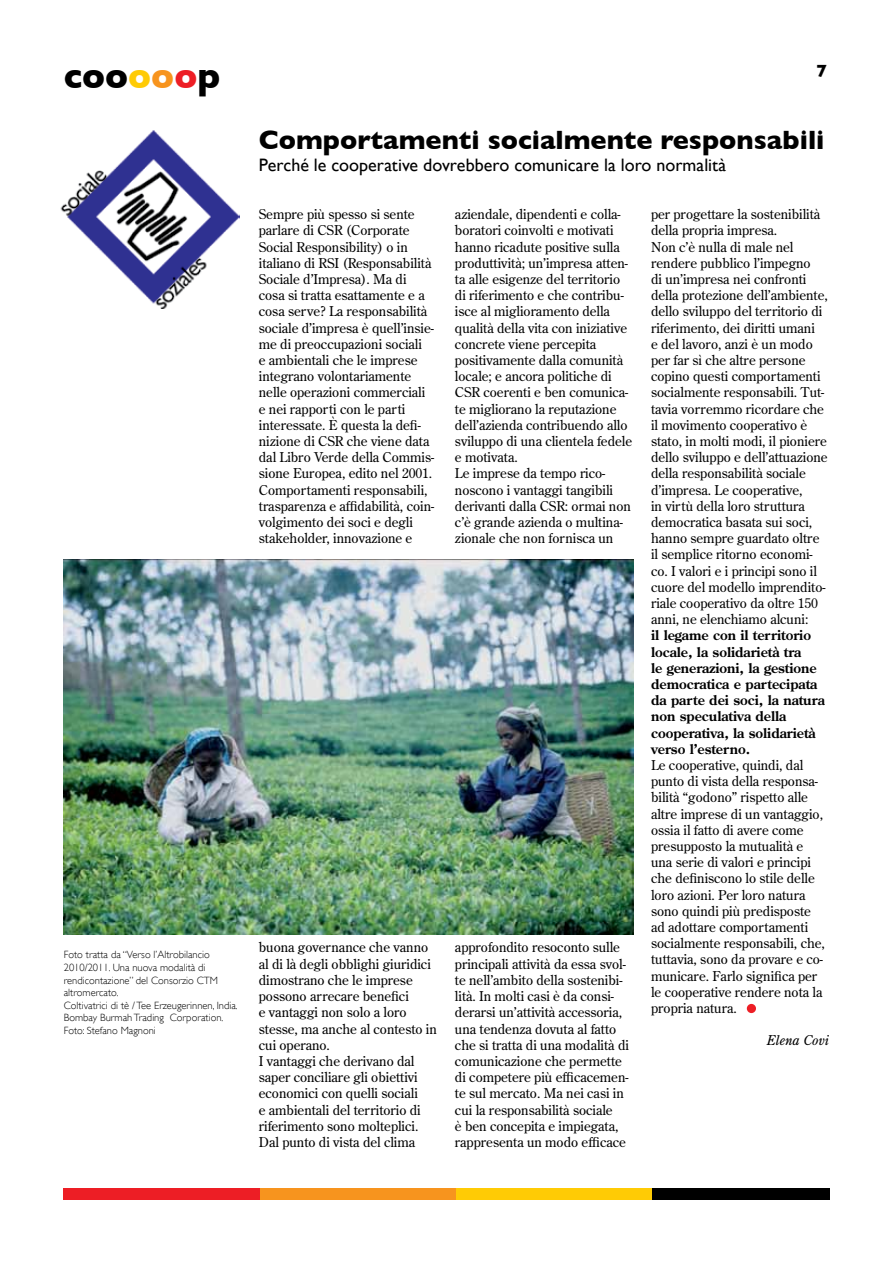
<style>
.page{position:relative;width:893px;height:1263px;background:#fff}
.page>*{position:absolute;margin:0;border:0;box-sizing:border-box;transform-origin:0 0}
.t1{font:700 36px "Gill Sans";color:#000}
.t2{font:700 27px "Gill Sans";color:#000}
.t3{font:18px "Gill Sans";color:#000}
.t4{font:700 18px "Gill Sans";color:#000}
.t5{font:13.5px/16.2px "Century Old Style";color:#000}
.t6{font:700 13.5px/16.2px "Century Old Style";color:#000}
.t7{font:italic 13.5px "Century Old Style";color:#000}
.t8{font:300 10.5px/12.6px "Gill Sans";color:#000}
.s1{color:#ffcb05}
.s2{color:#f7941e}
.s3{color:#ed1e25}
</style>
<div class="page">
<div style="left:747px;top:1004px;width:9px;height:9px;background:#ed1e25;border-radius:50%"></div>
<img style="left:60px;top:131px;width:180px;height:178px">
<img style="left:64px;top:560px;width:570px;height:374px">
<div style="left:64px;top:1188px;width:196px;height:11px;background:#ed1e25"></div>
<div style="left:260px;top:1188px;width:196px;height:11px;background:#f7941e"></div>
<div style="left:456px;top:1188px;width:196px;height:11px;background:#ffcb05"></div>
<div style="left:652px;top:1188px;width:178px;height:11px;background:#000"></div>
<h1 class="t1" style="left:64px;top:55px;width:158px">coo<span class="s1">o</span><span class="s2">o</span><span class="s3">o</span>p</h1>
<p class="t8" style="left:64px;top:949px;width:175px">Foto tratta da “Verso l’Altrobilancio<br>2010/2011. Una nuova modalità di rendicontazione” del Consorzio CTM altromercato.<br>Coltivatrici di tè / Tee Erzeugerinnen, India.<br>Bombay Burmah Trading Corporation.<br>Foto: Stefano Magnoni</p>
<h3 class="t4" style="left:817px;top:61px;width:12px">7</h3>
<h2 class="t2" style="left:259px;top:124px;width:567px">Comportamenti socialmente responsabili</h2>
<h3 class="t3" style="left:259px;top:154px;width:469px">Perché le cooperative dovrebbero comunicare la loro normalità</h3>
<p class="t5" style="left:259px;top:206px;width:177px">Sempre più spesso si sente parlare di CSR (Corporate<br>Social Responsibility) o in italiano di RSI (Responsabilità<br>Sociale d’Impresa). Ma di cosa si tratta esattamente e a cosa serve? La responsabilità sociale d’impresa è quell’insie&shy;me di preoccupazioni sociali<br>e ambientali che le imprese integrano volontariamente nelle operazioni commerciali e nei rapporti con le parti interessate. È questa la defi&shy;nizione di CSR che viene data dal Libro Verde della Commis&shy;sione Europea, edito nel 2001.<br>Comportamenti responsabili, trasparenza e affidabilità, coin&shy;volgimento dei soci e degli stakeholder, innovazione e</p>
<p class="t5" style="left:455px;top:206px;width:179px">aziendale, dipendenti e colla&shy;boratori coinvolti e motivati hanno ricadute positive sulla produttività; un’impresa atten&shy;ta alle esigenze del territorio di riferimento e che contribu&shy;isce al miglioramento della qualità della vita con iniziative concrete viene percepita positivamente dalla comunità locale; e ancora politiche di<br>CSR coerenti e ben comunica&shy;te migliorano la reputazione dell’azienda contribuendo allo sviluppo di una clientela fedele e motivata.<br>Le imprese da tempo rico&shy;noscono i vantaggi tangibili derivanti dalla CSR: ormai non c’è grande azienda o multina&shy;zionale che non fornisca un</p>
<p class="t5" style="left:651px;top:206px;width:178px">per progettare la sostenibilità della propria impresa.<br>Non c’è nulla di male nel rendere pubblico l’impegno<br>di un’impresa nei confronti della protezione dell’ambiente, dello sviluppo del territorio di riferimento, dei diritti umani<br>e del lavoro, anzi è un modo per far sì che altre persone copino questi comportamenti socialmente responsabili. Tut&shy;tavia vorremmo ricordare che il movimento cooperativo è stato, in molti modi, il pioniere dello sviluppo e dell’attuazione della responsabilità sociale d’impresa. Le cooperative,<br>in virtù della loro struttura democratica basata sui soci, hanno sempre guardato oltre il semplice ritorno economi&shy;co. I valori e i principi sono il cuore del modello imprendito&shy;riale cooperativo da oltre 150 anni, ne elenchiamo alcuni:</p>
<p class="t6" style="left:651px;top:627px;width:175px">il legame con il territorio locale, la solidarietà tra<br>le generazioni, la gestione democratica e partecipata da parte dei soci, la natura non speculativa della cooperativa, la solidarietà verso l’esterno.</p>
<p class="t5" style="left:651px;top:757px;width:175px">Le cooperative, quindi, dal punto di vista della responsa&shy;bilità “godono” rispetto alle altre imprese di un vantaggio, ossia il fatto di avere come presupposto la mutualità e una serie di valori e principi che definiscono lo stile delle loro azioni. Per loro natura sono quindi più predisposte ad adottare comportamenti socialmente responsabili, che, tuttavia, sono da provare e co&shy;municare. Farlo significa per le cooperative rendere nota la propria natura.</p>
<p class="t7" style="left:767px;top:1032px;width:64px">Elena Covi</p>
<p class="t5" style="left:259px;top:939px;width:180px">buona governance che vanno al di là degli obblighi giuridici dimostrano che le imprese possono arrecare benefici<br>e vantaggi non solo a loro stesse, ma anche al contesto in cui operano.<br>I vantaggi che derivano dal saper conciliare gli obiettivi economici con quelli sociali<br>e ambientali del territorio di riferimento sono molteplici.<br>Dal punto di vista del clima</p>
<p class="t5" style="left:455px;top:939px;width:176px">approfondito resoconto sulle principali attività da essa svol&shy;te nell’ambito della sostenibi&shy;lità. In molti casi è da consi&shy;derarsi un’attività accessoria, una tendenza dovuta al fatto che si tratta di una modalità di comunicazione che permette di competere più efficacemen&shy;te sul mercato. Ma nei casi in cui la responsabilità sociale<br>è ben concepita e impiegata, rappresenta un modo efficace</p>
</div>
